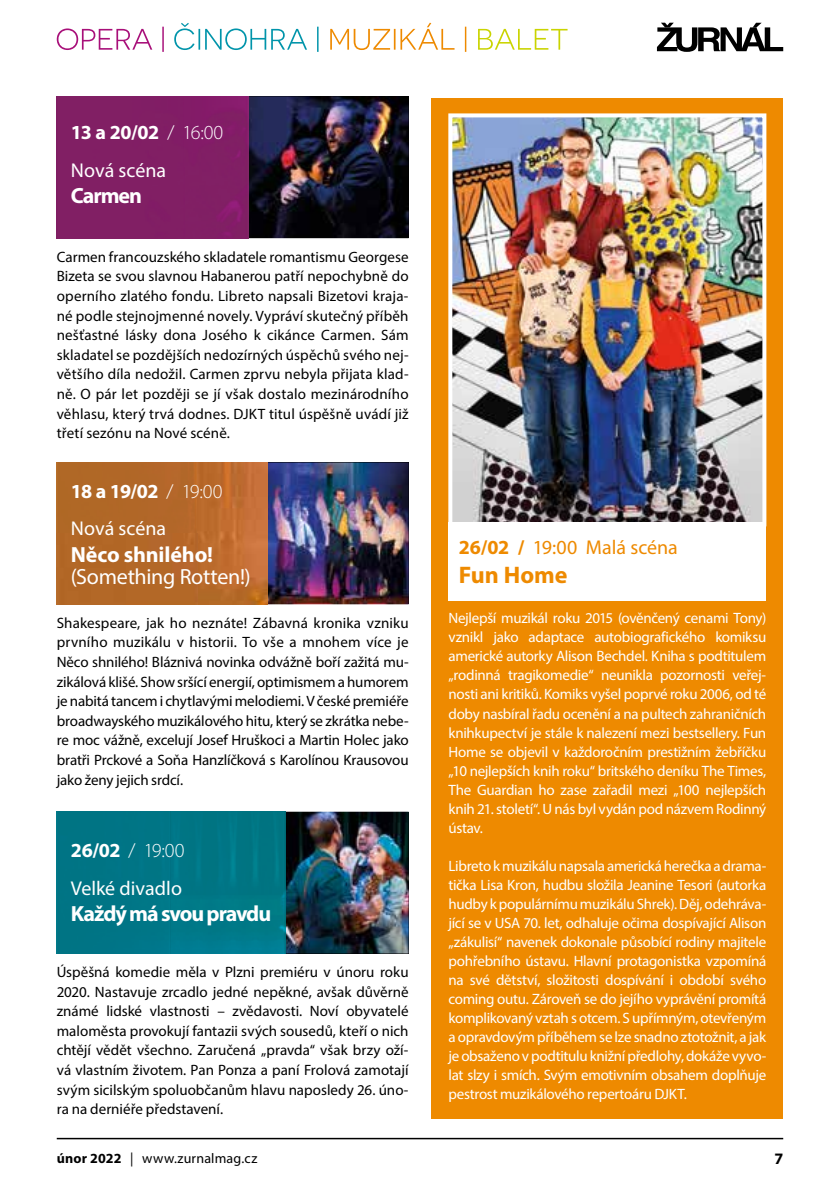
<style>
.page{position:relative;width:840px;height:1191px;background:#fff}
.page>*{position:absolute;margin:0;border:0;box-sizing:border-box;transform-origin:0 0}
.t1{font:700 24px "Myriad Pro";color:#ee8a00}
.t2{font:700 22px "Myriad Pro";letter-spacing:-.045em;color:#fff}
.t3{font:22px "Myriad Pro";letter-spacing:-.01em;color:#fff}
.t4{font:700 22px "Myriad Pro";letter-spacing:-.01em;color:#fff}
.t5{font:20px/37.8px "Myriad Pro";color:#fff}
.t6{font:20px "Myriad Pro";color:#ee8a00}
.t7{font:700 16px "Myriad Pro";color:#000}
.t8{font:15px/19.6px "Myriad Pro";color:#000;text-align:justify}
.t9{font:15px/19px "Myriad Pro";letter-spacing:-.02em;color:#fff;text-align:justify}
.t10{font:14px "Myriad Pro";letter-spacing:.015em;color:#000}
.s1{font-weight:700}
.s2{font-weight:300}
</style>
<div class="page">
<hr style="left:57px;top:1137px;width:725px;height:2px;background:#000">
<img style="left:285px;top:811px;width:123px;height:142px">
<div style="left:57px;top:811px;width:228px;height:142px;background:#007585"></div>
<svg style="left:478px;top:29px;width:89px;height:21px"></svg>
<svg style="left:330px;top:23px;width:136px;height:29px"></svg>
<svg style="left:174px;top:23px;width:144px;height:29px"></svg>
<svg style="left:57px;top:27px;width:107px;height:25px"></svg>
<svg style="left:656px;top:23px;width:126px;height:29px"></svg>
<div style="left:431px;top:98px;width:351px;height:1020px;background:#ee8a00"></div>
<img style="left:453px;top:118px;width:308px;height:403px">
<div style="left:448px;top:113px;width:318px;height:413px;border:4px solid #fff"></div>
<div style="left:448px;top:522px;width:317px;height:78px;background:#fff"></div>
<img style="left:268px;top:462px;width:140px;height:142px">
<img style="left:57px;top:462px;width:211px;height:142px">
<img style="left:248px;top:96px;width:160px;height:142px">
<div style="left:57px;top:96px;width:191px;height:142px;background:#811f64"></div>
<h3 class="t5" style="left:71px;top:113px;width:154px"><span class="s1">13 a 20/02</span> <span class="s2">/ 16:00<br></span>Nová scéna</h3>
<h2 class="t2" style="left:71px;top:182px;width:73px">Carmen</h2>
<p class="t8" style="left:57px;top:247px;width:353px">Carmen francouzského skladatele romantismu Georgese Bizeta se svou slavnou Habanerou patří nepochybně do operního zlatého fondu. Libreto napsali Bizetovi kraja&shy;né podle stejnojmenné novely. Vypráví skutečný příběh nešťastné lásky dona Josého k cikánce Carmen. Sám skladatel se pozdějších nedozírných úspěchů svého nej&shy;většího díla nedožil. Carmen zprvu nebyla přijata klad&shy;ně. O pár let později se jí však dostalo mezinárodního věhlasu, který trvá dodnes. DJKT titul úspěšně uvádí již třetí sezónu na Nové scéně.</p>
<h3 class="t5" style="left:71px;top:471px;width:153px"><span class="s1">18 a 19/02</span> <span class="s2">/ 19:00<br></span>Nová scéna</h3>
<h2 class="t4" style="left:71px;top:540px;width:143px">Něco shnilého!</h2>
<h2 class="t3" style="left:71px;top:563px;width:181px">(Something Rotten!)</h2>
<p class="t8" style="left:57px;top:613px;width:353px">Shakespeare, jak ho neznáte! Zábavná kronika vzniku prvního muzikálu v historii. To vše a mnohem více je Něco shnilého! Bláznivá novinka odvážně boří zažitá mu&shy;zikálová klišé. Show sršící energií, optimismem a humorem je nabitá tancem i chytlavými melodiemi. V české premiéře broadwayského muzikálového hitu, který se zkrátka nebe&shy;re moc vážně, excelují Josef Hruškoci a Martin Holec jako bratři Prckové a Soňa Hanzlíčková s Karolínou Krausovou jako ženy jejich srdcí.</p>
<h3 class="t5" style="left:71px;top:831px;width:115px"><span class="s1">26/02</span> <span class="s2">/ 19:00<br></span>Velké divadlo</h3>
<h2 class="t2" style="left:71px;top:899px;width:202px">Každý má svou pravdu</h2>
<p class="t8" style="left:57px;top:962px;width:353px">Úspěšná komedie měla v Plzni premiéru v únoru roku 2020. Nastavuje zrcadlo jedné nepěkné, avšak důvěrně známé lidské vlastnosti – zvědavosti. Noví obyvatelé maloměsta provokují fantazii svých sousedů, kteří o nich chtějí vědět všechno. Zaručená „pravda“ však brzy oží&shy;vá vlastním životem. Pan Ponza a paní Frolová zamotají svým sicilským spoluobčanům hlavu naposledy 26. úno&shy;ra na derniéře představení.</p>
<h3 class="t6" style="left:458px;top:535px;width:220px"><span class="s1">26/02 /</span> 19:00 Malá scéna</h3>
<h1 class="t1" style="left:458px;top:559px;width:110px">Fun Home</h1>
<p class="t9" style="left:448px;top:608px;width:319px">Nejlepší muzikál roku 2015 (ověnčený cenami Tony) vznikl jako adaptace autobiografického komiksu americké autorky Alison Bechdel. Kniha s podtitulem „rodinná tragikomedie“ neunikla pozornosti veřej&shy;nosti ani kritiků. Komiks vyšel poprvé roku 2006, od té doby nasbíral řadu ocenění a na pultech zahraničních knihkupectví je stále k nalezení mezi bestsellery. Fun Home se objevil v každoročním prestižním žebříčku „10 nejlepších knih roku“ britského deníku The Times, The Guardian ho zase zařadil mezi „100 nejlepších knih 21. století“. U nás byl vydán pod názvem Rodinný ústav.</p>
<p class="t9" style="left:448px;top:855px;width:319px">Libreto k muzikálu napsala americká herečka a drama&shy;tička Lisa Kron, hudbu složila Jeanine Tesori (autorka hudby k populárnímu muzikálu Shrek). Děj, odehráva&shy;jící se v USA 70. let, odhaluje očima dospívající Alison „zákulisí“ navenek dokonale působící rodiny majitele pohřebního ústavu. Hlavní protagonistka vzpomíná na své dětství, složitosti dospívání i období svého coming outu. Zároveň se do jejího vyprávění promítá komplikovaný vztah s otcem. S upřímným, otevřeným a opravdovým příběhem se lze snadno ztotožnit, a jak je obsaženo v podtitulu knižní předlohy, dokáže vyvo&shy;lat slzy i smích. Svým emotivním obsahem doplňuje pestrost muzikálového repertoáru DJKT.</p>
<p class="t10" style="left:57px;top:1149px;width:202px"><span class="s1">únor 2022</span> | www.zurnalmag.cz</p>
<p class="t7" style="left:773px;top:1148px;width:10px">7</p>
</div>
